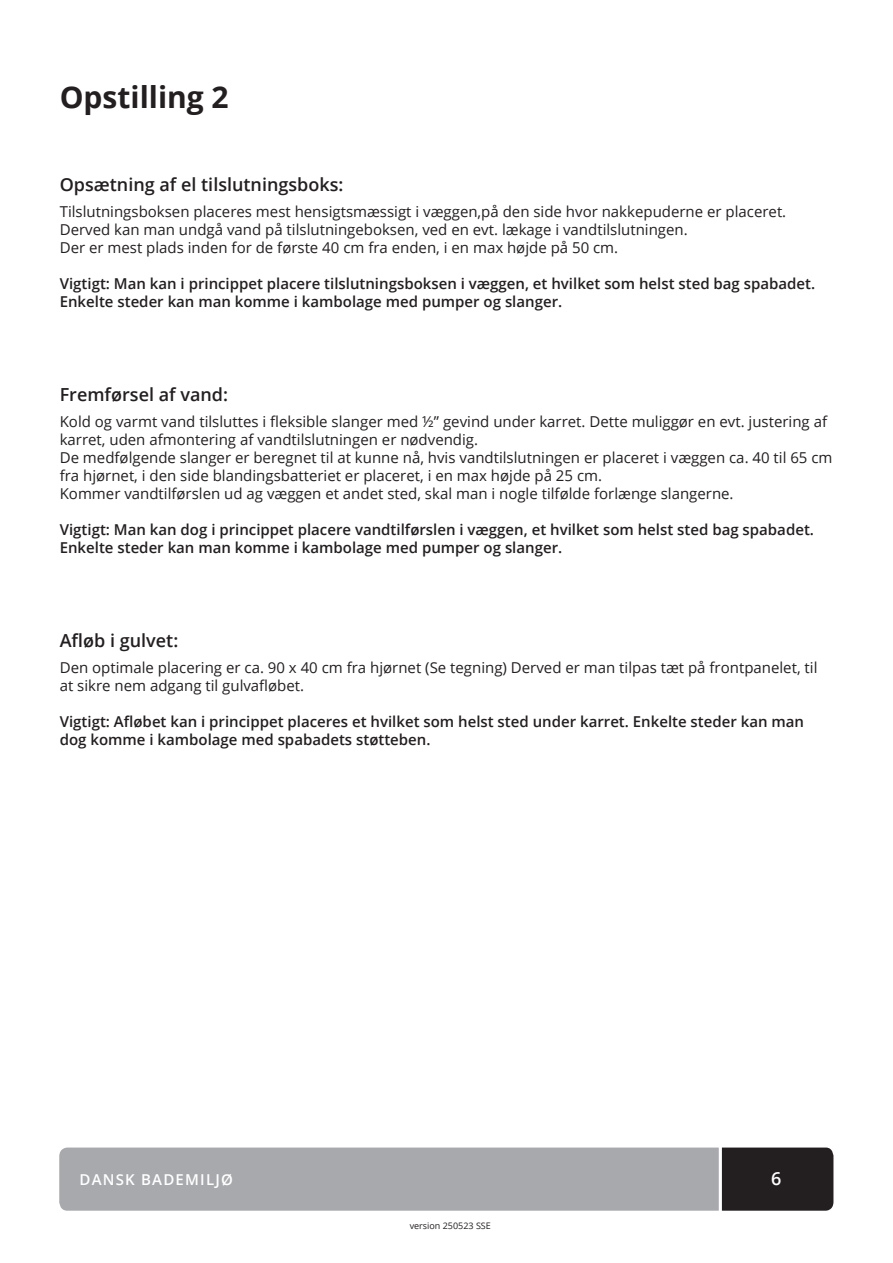
<style>
.page{position:relative;width:893px;height:1263px;background:#fff}
.page>*{position:absolute;margin:0;border:0;box-sizing:border-box;transform-origin:0 0}
.Overskrift_20_Fed_ko{font:700 30px "Open Sans";color:#231f20}
.Overskrift_12_pkt_Af{font:600 18px "Open Sans";color:#231f20}
.t1{font:600 18px "Open Sans";color:#fff}
.t2{font:15px/18px "Open Sans";color:#231f20}
.t3{font:600 15px/18px "Open Sans";color:#231f20}
.t4{font:600 15px "Open Sans";letter-spacing:.08em;color:#fff}
.t5{font:9px "Open Sans";color:#231f20}
</style>
<div class="page">
<svg style="left:59px;top:1147px;width:774px;height:64px;background:#97989b"></svg>
<p class="Overskrift_20_Fed_ko" style="left:60px;top:76px;width:170px">Opstilling 2</p>
<p class="Overskrift_12_pkt_Af" style="left:60px;top:172px;width:285px">Opsætning af el tilslutningsboks:</p>
<p class="t2" style="left:60px;top:202px;width:728px">Tilslutningsboksen placeres mest hensigtsmæssigt i væggen,på den side hvor nakkepuderne er placeret.<br>Derved kan man undgå vand på tilslutningeboksen, ved en evt. lækage i vandtilslutningen.</p>
<p class="t2" style="left:60px;top:238px;width:560px">Der er mest plads inden for de første 40 cm fra enden, i en max højde på 50 cm.</p>
<p class="t3" style="left:60px;top:274px;width:757px">Vigtigt: Man kan i princippet placere tilslutningsboksen i væggen, et hvilket som helst sted bag spabadet.<br>Enkelte steder kan man komme i kambolage med pumper og slanger.</p>
<p class="Overskrift_12_pkt_Af" style="left:60px;top:382px;width:170px">Fremførsel af vand:</p>
<p class="t2" style="left:60px;top:412px;width:769px">Kold og varmt vand tilsluttes i fleksible slanger med ½” gevind under karret. Dette muliggør en evt. justering af karret, uden afmontering af vandtilslutningen er nødvendig.</p>
<p class="t2" style="left:60px;top:448px;width:774px">De medfølgende slanger er beregnet til at kunne nå, hvis vandtilslutningen er placeret i væggen ca. 40 til 65 cm fra hjørnet, i den side blandingsbatteriet er placeret, i en max højde på 25 cm.</p>
<p class="t2" style="left:60px;top:484px;width:675px">Kommer vandtilførslen ud ag væggen et andet sted, skal man i nogle tilfølde forlænge slangerne.</p>
<p class="t3" style="left:60px;top:521px;width:756px">Vigtigt: Man kan dog i princippet placere vandtilførslen i væggen, et hvilket som helst sted bag spabadet.<br>Enkelte steder kan man komme i kambolage med pumper og slanger.</p>
<p class="Overskrift_12_pkt_Af" style="left:60px;top:628px;width:120px">Afløb i gulvet:</p>
<p class="t2" style="left:60px;top:659px;width:759px">Den optimale placering er ca. 90 x 40 cm fra hjørnet (Se tegning) Derved er man tilpas tæt på frontpanelet, til at sikre nem adgang til gulvafløbet.</p>
<p class="t3" style="left:60px;top:713px;width:746px">Vigtigt: Afløbet kan i princippet placeres et hvilket som helst sted under karret. Enkelte steder kan man dog komme i kambolage med spabadets støtteben.</p>
<p class="t4" style="left:80px;top:1169px;width:155px">DANSK BADEMILJØ</p>
<p class="t1" style="left:771px;top:1166px;width:12px">6</p>
<p class="t5" style="left:410px;top:1220px;width:83px">version 250523 SSE</p>
</div>
